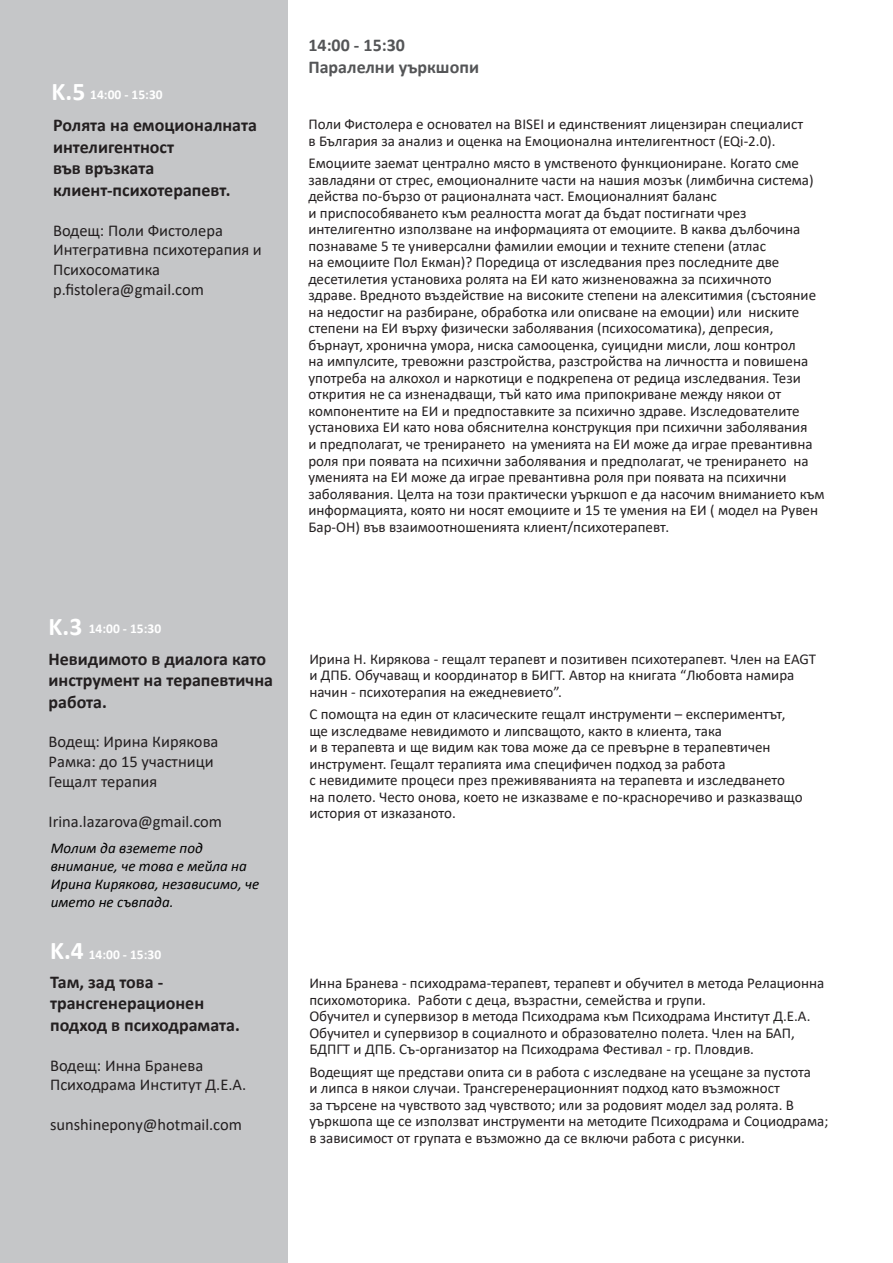
<style>
.page{position:relative;width:893px;height:1263px;background:#fff}
.page>*{position:absolute;margin:0;border:0;box-sizing:border-box;transform-origin:0 0}
.t1{font:700 25.5px "Calibri";color:#fff}
.t2{font:700 18px/21.6px "Calibri";color:#231f20}
.t3{font:700 18px "Calibri";color:#545557}
.t4{font:16.5px/19.8px "Calibri";color:#231f20}
.t5{font:15px/16.5px "Calibri";color:#231f20}
.t6{font:italic 15px/18px "Calibri";color:#000}
.t7{font:700 13.5px "Calibri";color:#fff}
</style>
<div class="page">
<div style="left:0;top:0;width:287px;height:1263px;background:#c5c6c8"></div>
<p class="t1" style="left:52px;top:74px;width:35px">K.5</p>
<p class="t7" style="left:90px;top:85px;width:74px">14:00 - 15:30</p>
<p class="t2" style="left:53px;top:114px;width:205px">Ролята на емоционалната интелигентност</p>
<p class="t2" style="left:53px;top:157px;width:103px">във връзката</p>
<p class="t2" style="left:53px;top:179px;width:179px">клиент-психотерапевт.</p>
<p class="t4" style="left:53px;top:220px;width:171px">Водещ: Поли Фистолера</p>
<p class="t4" style="left:53px;top:240px;width:210px">Интегративна психотерапия и<br>Психосоматика</p>
<p class="t4" style="left:53px;top:279px;width:152px">p.fistolera@gmail.com</p>
<p class="t1" style="left:49px;top:608px;width:35px">K.3</p>
<p class="t7" style="left:89px;top:619px;width:74px">14:00 - 15:30</p>
<p class="t2" style="left:49px;top:648px;width:226px">Невидимото в диалога като инструмент на терапевтична работа.</p>
<p class="t4" style="left:49px;top:732px;width:171px">Водещ: Ирина Кирякова</p>
<p class="t4" style="left:49px;top:751px;width:167px">Рамка: до 15 участници</p>
<p class="t4" style="left:49px;top:771px;width:110px">Гещалт терапия</p>
<p class="t4" style="left:49px;top:811px;width:175px">Irina.lazarova@gmail.com</p>
<p class="t6" style="left:51px;top:838px;width:210px">Молим да вземете под внимание, че това е мейла на<br>Ирина Кирякова, независимо, че името не съвпада.</p>
<p class="t1" style="left:50px;top:933px;width:35px">K.4</p>
<p class="t7" style="left:89px;top:945px;width:74px">14:00 - 15:30</p>
<p class="t2" style="left:50px;top:971px;width:156px">Там, зад това - трансгенерационен</p>
<p class="t2" style="left:50px;top:1014px;width:191px">подход в психодрамата.</p>
<p class="t4" style="left:50px;top:1055px;width:155px">Водещ: Инна Бранева</p>
<p class="t4" style="left:50px;top:1074px;width:198px">Психодрама Институт Д.Е.А.</p>
<p class="t4" style="left:50px;top:1114px;width:193px">sunshinepony@hotmail.com</p>
<p class="t3" style="left:308px;top:32px;width:98px">14:00 - 15:30</p>
<p class="t3" style="left:308px;top:54px;width:172px">Паралелни уъркшопи</p>
<p class="t5" style="left:308px;top:116px;width:496px">Поли Фистолера е основател на BISEI и единственият лицензиран специалист</p>
<p class="t5" style="left:308px;top:132px;width:469px">в България за анализ и оценка на Емоционална интелигентност (EQi-2.0).</p>
<p class="t5" style="left:308px;top:155px;width:507px">Емоциите заемат централно място в умственото функциониране. Когато сме завладяни от стрес, емоционалните части на нашия мозък (лимбична система) действа по-бързо от рационалната част. Емоционалният баланс</p>
<p class="t5" style="left:308px;top:204px;width:518px">и приспособяването към реалността могат да бъдат постигнати чрез интелигентно използване на информацията от емоциите. В каква дълбочина познаваме 5 те универсални фамилии емоции и техните степени (атлас<br>на емоциите Пол Екман)? Поредица от изследвания през последните две десетилетия установиха ролята на EИ като жизненоважна за психичното<br>здраве. Вредното въздействие на високите степени на алекситимия (състояние на недостиг на разбиране, обработка или описване на емоции) или ниските степени на ЕИ върху физически заболявания (психосоматика), депресия, бърнаут, хронична умора, ниска самооценка, суицидни мисли, лош контрол<br>на импулсите, тревожни разстройства, разстройства на личността и повишена употреба на алкохол и наркотици е подкрепена от редица изследвания. Тези открития не са изненадващи, тъй като има припокриване между някои от компонентите на ЕИ и предпоставките за психично здраве. Изследователите установиха EИ като нова обяснителна конструкция при психични заболявания<br>и предполагат, че тренирането на уменията на EИ може да играе превантивна роля при появата на психични заболявания и предполагат, че тренирането на уменията на EИ може да играе превантивна роля при появата на психични заболявания. Целта на този практически уъркшоп е да насочим вниманието към информацията, която ни носят емоциите и 15 те умения на ЕИ ( модел на Рувен Бар-ОН) във взаимоотношенията клиент/психотерапевт.</p>
<p class="t5" style="left:309px;top:650px;width:508px">Ирина Н. Кирякова - гещалт терапевт и позитивен психотерапевт. Член на EAGT</p>
<p class="t5" style="left:309px;top:666px;width:487px">и ДПБ. Обучаващ и координатор в БИГТ. Автор на книгата “Любовта намира начин - психотерапия на ежедневието”.</p>
<p class="t5" style="left:309px;top:705px;width:478px">С помощта на един от класическите гещалт инструменти – експериментът,</p>
<p class="t5" style="left:309px;top:722px;width:414px">ще изследваме невидимото и липсващото, както в клиента, така</p>
<p class="t5" style="left:309px;top:738px;width:463px">и в терапевта и ще видим как това може да се превърне в терапевтичен инструмент. Гещалт терапията има специфичен подход за работа</p>
<p class="t5" style="left:309px;top:771px;width:495px">с невидимите процеси през преживяванията на терапевта и изследването на полето. Често онова, което не изказваме е по-красноречиво и разказващо история от изказаното.</p>
<p class="t5" style="left:309px;top:975px;width:516px">Инна Бранева - психодрама-терапевт, терапевт и обучител в метода Релационна психомоторика. Работи с деца, възрастни, семейства и групи.</p>
<p class="t5" style="left:309px;top:1008px;width:503px">Обучител и супервизор в метода Психодрама към Психодрама Институт Д.Е.А.<br>Обучител и супервизор в социалното и образователно полета. Член на БАП,<br>БДПГТ и ДПБ. Съ-организатор на Психодрама Фестивал - гр. Пловдив.</p>
<p class="t5" style="left:309px;top:1063px;width:521px">Водещият ще представи опита си в работа с изследване на усещане за пустота<br>и липса в някои случаи. Трансгеренерационният подход като възможност<br>за търсене на чувството зад чувството; или за родовият модел зад ролята. В уъркшопа ще се използват инструменти на методите Психодрама и Социодрама; в зависимост от групата е възможно да се включи работа с рисунки.</p>
</div>
